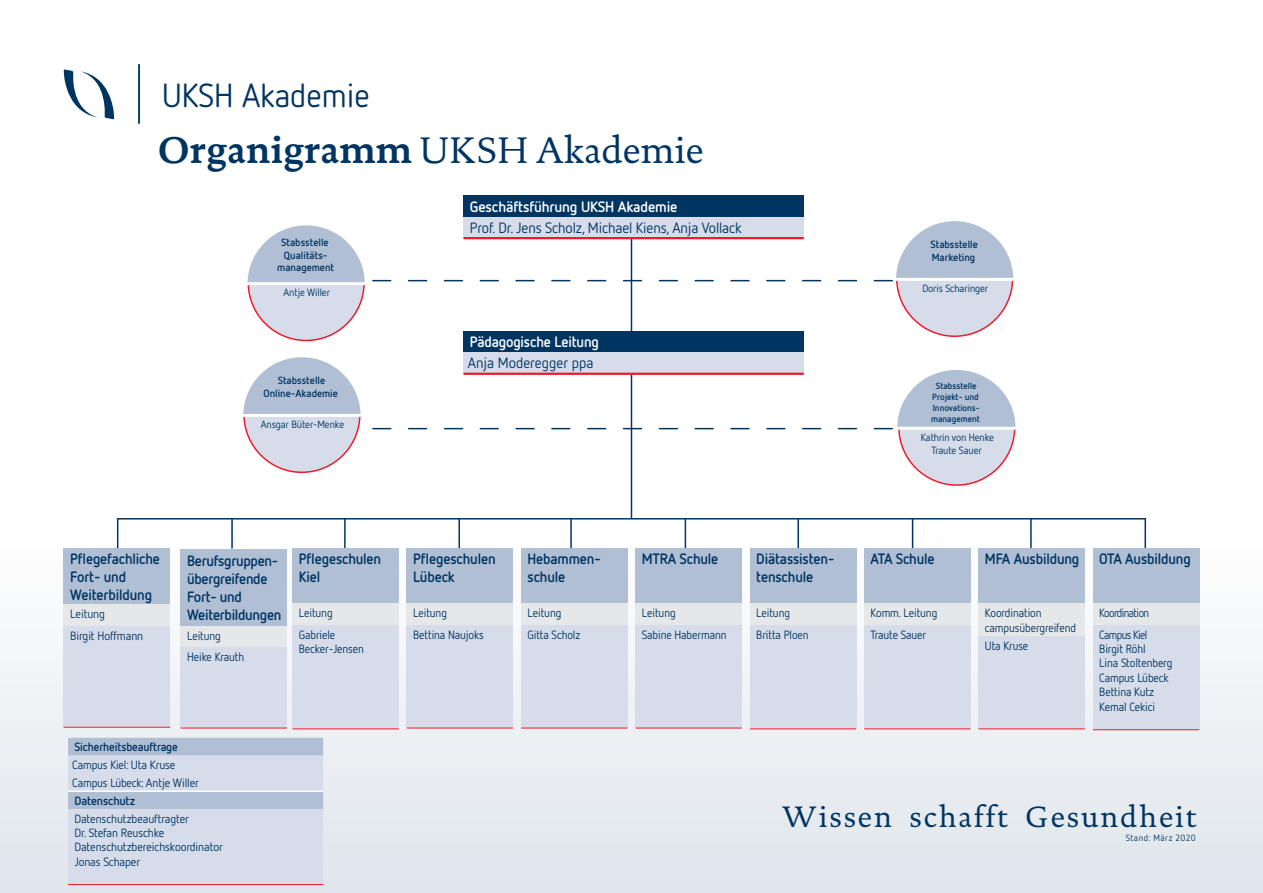
<style>
.page{position:relative;width:1263px;height:893px;background:#fff}
.page>*{position:absolute;margin:0;border:0;box-sizing:border-box;transform-origin:0 0}
.t1{font:37.5px "DTL Documenta TOT";color:#003562}
.t2{font:33.15px "Netto OT";color:#003562}
.Hellblau_teaxt{font:30px "DTL Documenta TOT";letter-spacing:.06em;color:#003562}
.t3{font:700 15px/18px "Netto OT";letter-spacing:-.01em;color:#003562}
.Hellblau_teaxt-2{font:15px "Netto OT";letter-spacing:-.01em;color:#003562}
.t4{font:700 15px "Netto OT";letter-spacing:-.01em;color:#fff}
._65cmKasten{font:12px/14.4px "Netto OT";letter-spacing:-.01em;color:#003562}
._65cmKasten-2{font:12px/14.4px "Netto OT";letter-spacing:-.01em;color:#003562;scale:.94 1}
.t5{font:700 12px "Netto OT";letter-spacing:-.01em;color:#003562}
._65cmKasten-3{font:12px "Netto OT";letter-spacing:-.05em;color:#003562;scale:.94 1}
.klein_sub{font:700 10.5px/12.6px "Netto OT";color:#003562;text-align:center}
._65cmKasten-4{font:10.5px/12.6px "Netto OT";letter-spacing:-.01em;color:#003562;text-align:center}
.klein_sub-2{font:700 9px/10.8px "Netto OT";color:#003562;text-align:center}
.Hellblau_teaxt-3{font:9px "Netto OT";letter-spacing:.06em;color:#003562}
.s1{font-weight:700}
</style>
<div class="page">
<div style="left:0;top:476px;width:1263px;height:417px;background:linear-gradient(to bottom,#fff,#e0e6eb)"></div>
<hr style="left:631px;top:339px;width:1px;height:180px;background:#003562">
<hr style="left:117px;top:518px;width:1029px;height:1px;background:#003562">
<hr style="left:117px;top:519px;width:1px;height:30px;background:#003562">
<hr style="left:570px;top:519px;width:2px;height:30px;background:#003562">
<hr style="left:344px;top:519px;width:2px;height:30px;background:#003562">
<hr style="left:797px;top:519px;width:2px;height:30px;background:#003562">
<hr style="left:1030px;top:519px;width:2px;height:30px;background:#003562">
<hr style="left:231px;top:519px;width:2px;height:30px;background:#003562">
<hr style="left:685px;top:519px;width:1px;height:30px;background:#003562">
<hr style="left:458px;top:519px;width:2px;height:30px;background:#003562">
<hr style="left:912px;top:519px;width:1px;height:30px;background:#003562">
<hr style="left:1144px;top:519px;width:2px;height:30px;background:#003562">
<svg style="left:64px;top:69px;width:50px;height:50px"></svg>
<hr style="left:138px;top:65px;width:2px;height:58px;background:#003562">
<div style="left:292px;top:549px;width:107px;height:55px;background:#b1bfd5"></div>
<div style="left:292px;top:604px;width:107px;height:21px;background:#e6e7e9"></div>
<div style="left:292px;top:625px;width:107px;height:104px;background:#d6dce9"></div>
<hr style="left:292px;top:728px;width:107px;height:1px;background:#ee1b2d">
<div style="left:407px;top:549px;width:106px;height:55px;background:#b1bfd5"></div>
<div style="left:407px;top:604px;width:106px;height:21px;background:#e6e7e9"></div>
<div style="left:407px;top:625px;width:106px;height:103px;background:#d6dce9"></div>
<hr style="left:407px;top:728px;width:106px;height:1px;background:#ee1b2d">
<div style="left:521px;top:549px;width:106px;height:55px;background:#b1bfd5"></div>
<div style="left:521px;top:604px;width:106px;height:21px;background:#e6e7e9"></div>
<div style="left:521px;top:625px;width:106px;height:103px;background:#d6dce9"></div>
<hr style="left:521px;top:728px;width:106px;height:1px;background:#ee1b2d">
<div style="left:635px;top:549px;width:107px;height:55px;background:#b1bfd5"></div>
<div style="left:635px;top:604px;width:107px;height:21px;background:#e6e7e9"></div>
<div style="left:635px;top:625px;width:107px;height:103px;background:#d6dce9"></div>
<hr style="left:635px;top:728px;width:107px;height:1px;background:#ee1b2d">
<div style="left:750px;top:549px;width:106px;height:55px;background:#b1bfd5"></div>
<div style="left:750px;top:604px;width:106px;height:21px;background:#e6e7e9"></div>
<div style="left:750px;top:625px;width:106px;height:104px;background:#d6dce9"></div>
<hr style="left:750px;top:728px;width:106px;height:1px;background:#ee1b2d">
<div style="left:864px;top:549px;width:106px;height:55px;background:#b1bfd5"></div>
<div style="left:864px;top:604px;width:106px;height:21px;background:#e6e7e9"></div>
<div style="left:864px;top:625px;width:106px;height:104px;background:#d6dce9"></div>
<hr style="left:864px;top:728px;width:106px;height:1px;background:#ee1b2d">
<div style="left:978px;top:549px;width:107px;height:55px;background:#b1bfd5"></div>
<div style="left:978px;top:604px;width:107px;height:32px;background:#e6e7e9"></div>
<div style="left:978px;top:636px;width:107px;height:93px;background:#d6dce9"></div>
<hr style="left:978px;top:728px;width:107px;height:1px;background:#ee1b2d">
<svg style="left:68px;top:738px;width:255px;height:146px;background:#cdd5e4"></svg>
<hr style="left:68px;top:790px;width:255px;height:2px;background:#fff">
<hr style="left:68px;top:884px;width:255px;height:1px;background:#ee1b2d">
<svg style="left:247px;top:225px;width:118px;height:117px"></svg>
<hr style="left:247px;top:282px;width:119px;height:3px;background:#fff">
<svg style="left:373px;top:370px;width:643px;height:117px"></svg>
<hr style="left:897px;top:427px;width:119px;height:3px;background:#fff">
<svg style="left:373px;top:221px;width:641px;height:116px"></svg>
<hr style="left:895px;top:278px;width:119px;height:3px;background:#fff">
<svg style="left:243px;top:357px;width:118px;height:117px"></svg>
<hr style="left:242px;top:414px;width:119px;height:3px;background:#fff">
<div style="left:64px;top:549px;width:106px;height:56px;background:#b1bfd5"></div>
<div style="left:64px;top:605px;width:106px;height:21px;background:#e6e7e9"></div>
<div style="left:64px;top:626px;width:106px;height:101px;background:#d6dce9"></div>
<hr style="left:64px;top:727px;width:106px;height:1px;background:#ee1b2d">
<div style="left:181px;top:550px;width:106px;height:76px;background:#b1bfd5"></div>
<div style="left:181px;top:626px;width:106px;height:21px;background:#e6e7e9"></div>
<div style="left:181px;top:647px;width:106px;height:81px;background:#d6dce9"></div>
<hr style="left:181px;top:728px;width:106px;height:1px;background:#ee1b2d">
<div style="left:1093px;top:549px;width:106px;height:55px;background:#b1bfd5"></div>
<div style="left:1093px;top:604px;width:106px;height:21px;background:#e6e7e9"></div>
<div style="left:1093px;top:625px;width:106px;height:105px;background:#d6dce9"></div>
<hr style="left:1093px;top:729px;width:106px;height:1px;background:#ee1b2d">
<div style="left:463px;top:196px;width:341px;height:21px;background:#003562"></div>
<div style="left:463px;top:217px;width:341px;height:21px;background:#d6dce9"></div>
<hr style="left:463px;top:237px;width:341px;height:2px;background:#ee1b2d">
<div style="left:463px;top:331px;width:341px;height:21px;background:#003562"></div>
<div style="left:463px;top:352px;width:341px;height:22px;background:#d6dce9"></div>
<hr style="left:463px;top:373px;width:341px;height:2px;background:#ee1b2d">
<p class="t2" style="left:162px;top:75px;width:209px">UKSH Akademie</p>
<p class="t1" style="left:157px;top:128px;width:548px"><span class="s1">Organigramm</span> UKSH Akademie</p>
<p class="klein_sub" style="left:277px;top:236px;width:58px">Stabsstelle<br>Qualitäts&shy;management</p>
<p class="_65cmKasten-4" style="left:284px;top:286px;width:48px">Antje Willer</p>
<p class="klein_sub" style="left:263px;top:374px;width:76px">Stabsstelle<br>Online-Akademie</p>
<p class="_65cmKasten-4" style="left:261px;top:418px;width:85px">Ansgar Büter-Menke</p>
<p class="t4" style="left:470px;top:197px;width:209px">Geschäftsführung UKSH Akademie</p>
<p class="Hellblau_teaxt-2" style="left:470px;top:218px;width:273px">Prof. Dr. Jens Scholz, Michael Kiens, Anja Vollack</p>
<p class="t4" style="left:470px;top:332px;width:131px">Pädagogische Leitung</p>
<p class="Hellblau_teaxt-2" style="left:468px;top:354px;width:127px">Anja Moderegger ppa</p>
<p class="klein_sub" style="left:930px;top:238px;width:49px;text-align:left">Stabsstelle<br>Marketing</p>
<p class="_65cmKasten-4" style="left:922px;top:282px;width:67px">Doris Scharinger</p>
<p class="klein_sub-2" style="left:931px;top:381px;width:50px">Stabsstelle<br>Projekt- und<br>Innovations&shy;management</p>
<p class="_65cmKasten-4" style="left:921px;top:431px;width:75px">Kathrin von Henke<br>Traute Sauer</p>
<p class="t3" style="left:70px;top:550px;width:91px">Pflegefachliche<br>Fort- und<br>Weiterbildung</p>
<p class="_65cmKasten" style="left:70px;top:607px;width:36px">Leitung</p>
<p class="_65cmKasten" style="left:70px;top:628px;width:75px">Birgit Hoffmann</p>
<p class="t3" style="left:187px;top:551px;width:96px">Berufsgruppen&shy;übergreifende<br>Fort- und<br>Weiterbildungen</p>
<p class="_65cmKasten" style="left:187px;top:628px;width:35px">Leitung</p>
<p class="_65cmKasten" style="left:187px;top:649px;width:59px">Heike Krauth</p>
<p class="t3" style="left:299px;top:550px;width:84px">Pflegeschulen<br>Kiel</p>
<p class="_65cmKasten" style="left:299px;top:606px;width:35px">Leitung</p>
<p class="_65cmKasten" style="left:299px;top:627px;width:67px">Gabriele<br>Becker-Jensen</p>
<p class="t5" style="left:74px;top:740px;width:105px">Sicherheitsbeauftrage</p>
<p class="_65cmKasten" style="left:72px;top:757px;width:105px">Campus Kiel: Uta Kruse</p>
<p class="_65cmKasten" style="left:72px;top:775px;width:128px">Campus Lübeck: Antje Willer</p>
<p class="t5" style="left:74px;top:793px;width:62px">Datenschutz</p>
<p class="_65cmKasten" style="left:74px;top:811px;width:116px">Datenschutzbeauftragter</p>
<p class="_65cmKasten" style="left:74px;top:825px;width:92px">Dr. Stefan Reuschke</p>
<p class="_65cmKasten" style="left:74px;top:840px;width:150px">Datenschutzbereichskoordinator<br>Jonas Schaper</p>
<p class="t3" style="left:413px;top:550px;width:84px">Pflegeschulen<br>Lübeck</p>
<p class="_65cmKasten" style="left:413px;top:606px;width:35px">Leitung</p>
<p class="_65cmKasten" style="left:413px;top:627px;width:72px">Bettina Naujoks</p>
<p class="t3" style="left:527px;top:550px;width:75px">Hebammen&shy;schule</p>
<p class="_65cmKasten" style="left:527px;top:606px;width:35px">Leitung</p>
<p class="_65cmKasten" style="left:527px;top:627px;width:54px">Gitta Scholz</p>
<p class="t3" style="left:642px;top:550px;width:78px">MTRA Schule</p>
<p class="_65cmKasten" style="left:642px;top:606px;width:35px">Leitung</p>
<p class="_65cmKasten" style="left:642px;top:627px;width:86px">Sabine Habermann</p>
<p class="t3" style="left:756px;top:550px;width:80px">Diätassisten&shy;tenschule</p>
<p class="_65cmKasten" style="left:756px;top:606px;width:35px">Leitung</p>
<p class="_65cmKasten" style="left:756px;top:627px;width:54px">Britta Ploen</p>
<p class="t3" style="left:870px;top:550px;width:66px">ATA Schule</p>
<p class="_65cmKasten" style="left:870px;top:606px;width:68px">Komm. Leitung</p>
<p class="_65cmKasten" style="left:870px;top:627px;width:57px">Traute Sauer</p>
<p class="t3" style="left:985px;top:550px;width:96px">MFA Ausbildung</p>
<p class="_65cmKasten" style="left:985px;top:606px;width:93px">Koordination campusübergreifend</p>
<p class="_65cmKasten" style="left:985px;top:638px;width:45px">Uta Kruse</p>
<p class="t3" style="left:1099px;top:550px;width:93px">OTA Ausbildung</p>
<p class="_65cmKasten-3" style="left:1099px;top:606px;width:55px">Koordination</p>
<p class="_65cmKasten-2" style="left:1099px;top:627px;width:79px">Campus Kiel<br>Birgit Röhl<br>Lina Stoltenberg<br>Campus Lübeck<br>Bettina Kutz<br>Kemal Cekici</p>
<p class="Hellblau_teaxt" style="left:782px;top:799px;width:415px">Wissen schafft Gesundheit</p>
<p class="Hellblau_teaxt-3" style="left:1126px;top:832px;width:71px">Stand: März 2020</p>
</div>
